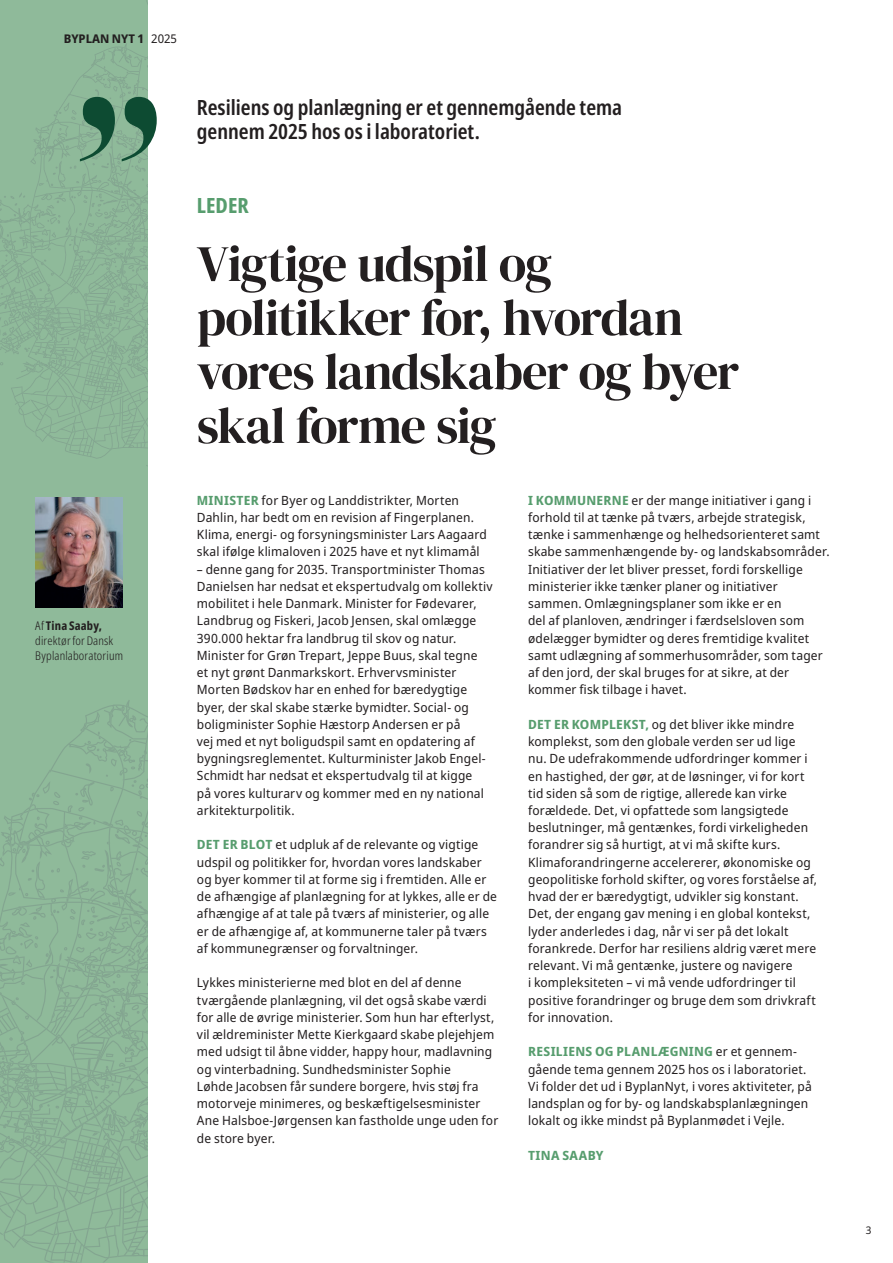
<style>
.page{position:relative;width:893px;height:1263px;background:#fff}
.page>*{position:absolute;margin:0;border:0;box-sizing:border-box;transform-origin:0 0}
.t1{font:51px/54px "DM Serif Display";letter-spacing:-.03em;color:#231f20}
.t2{font:600 21px/24px "Noto Sans Display Condensed";color:#231f20}
.t3{font:700 21px "Noto Sans Display Condensed";color:#579d6e}
.t4{font:12.75px/17.2px "Noto Sans Display";letter-spacing:.015em;color:#231f20}
.t5{font:700 12.75px "Noto Sans Display";letter-spacing:.03em;color:#579d6e}
.t6{font:300 12px/15px "Noto Sans Display Condensed";letter-spacing:.01em;color:#231f20}
.t7{font:700 12px "Noto Sans Display";color:#231f20}
.t8{font:10.5px "Noto Sans Display";color:#231f20}
.s1{font-weight:400}
.s2{font-weight:700}
.s3{font-weight:700;color:#579d6e}
</style>
<div class="page">
<div style="left:0;top:0;width:148px;height:1263px;background:#8fba9a"></div>
<svg style="left:0;top:700px;width:148px;height:563px"></svg>
<svg style="left:0;top:43px;width:157px;height:423px"></svg>
<img style="left:35px;top:498px;width:87px;height:110px">
<p class="t7" style="left:64px;top:30px;width:115px">BYPLAN NYT 1 <span class="s1">2025</span></p>
<p class="t6" style="left:35px;top:618px;width:89px">Af <span class="s2">Tina Saaby, </span>direktør for Dansk<br>Byplanlaboratorium</p>
<h2 class="t2" style="left:197px;top:95px;width:427px">Resiliens og planlægning er et gennemgående tema gennem 2025 hos os i laboratoriet.</h2>
<h2 class="t3" style="left:197px;top:190px;width:53px">LEDER</h2>
<h1 class="t1" style="left:197px;top:236px;width:544px">Vigtige udspil og politikker for, hvordan vores landskaber og byer skal forme sig</h1>
<p class="t4" style="left:197px;top:491px;width:291px"><span class="s3">MINISTER</span> for Byer og Landdistrikter, Morten Dahlin, har bedt om en revision af Fingerplanen.<br>Klima, energi- og forsyningsminister Lars Aagaard skal ifølge klimaloven i 2025 have et nyt klimamål</p>
<p class="t4" style="left:197px;top:560px;width:297px">– denne gang for 2035. Transportminister Thomas Danielsen har nedsat et ekspertudvalg om kollektiv mobilitet i hele Danmark. Minister for Fødevarer, Landbrug og Fiskeri, Jacob Jensen, skal omlægge 390.000 hektar fra landbrug til skov og natur.<br>Minister for Grøn Trepart, Jeppe Buus, skal tegne<br>et nyt grønt Danmarkskort. Erhvervsminister Morten Bødskov har en enhed for bæredygtige byer, der skal skabe stærke bymidter. Social- og boligminister Sophie Hæstorp Andersen er på<br>vej med et nyt boligudspil samt en opdatering af bygningsreglementet. Kulturminister Jakob Engel-Schmidt har nedsat et ekspertudvalg til at kigge<br>på vores kulturarv og kommer med en ny national arkitekturpolitik.</p>
<p class="t4" style="left:197px;top:836px;width:302px"><span class="s3">DET ER BLOT</span> et udpluk af de relevante og vigtige udspil og politikker for, hvordan vores landskaber og byer kommer til at forme sig i fremtiden. Alle er de afhængige af planlægning for at lykkes, alle er de afhængige af at tale på tværs af ministerier, og alle er de afhængige af, at kommunerne taler på tværs af kommunegrænser og forvaltninger.</p>
<p class="t4" style="left:197px;top:974px;width:303px">Lykkes ministerierne med blot en del af denne tværgående planlægning, vil det også skabe værdi for alle de øvrige ministerier. Som hun har efterlyst, vil ældreminister Mette Kierkgaard skabe plejehjem med udsigt til åbne vidder, happy hour, madlavning og vinterbadning. Sundhedsminister Sophie<br>Løhde Jacobsen får sundere borgere, hvis støj fra motorveje minimeres, og beskæftigelsesminister Ane Halsboe-Jørgensen kan fastholde unge uden for de store byer.</p>
<p class="t4" style="left:528px;top:491px;width:303px"><span class="s3">I KOMMUNERNE</span> er der mange initiativer i gang i forhold til at tænke på tværs, arbejde strategisk, tænke i sammenhænge og helhedsorienteret samt skabe sammenhængende by- og landskabsområder.<br>Initiativer der let bliver presset, fordi forskellige ministerier ikke tænker planer og initiativer sammen. Omlægningsplaner som ikke er en<br>del af planloven, ændringer i færdselsloven som ødelægger bymidter og deres fremtidige kvalitet samt udlægning af sommerhusområder, som tager af den jord, der skal bruges for at sikre, at der kommer ࢂsk tilbage i havet.</p>
<p class="t4" style="left:528px;top:715px;width:290px"><span class="s3">DET ER KOMPLEKST,</span> og det bliver ikke mindre komplekst, som den globale verden ser ud lige nu. De udefrakommende udfordringer kommer i en hastighed, der gør, at de løsninger, vi for kort tid siden så som de rigtige, allerede kan virke forældede. Det, vi opfattede som langsigtede beslutninger, må gentænkes, fordi virkeligheden forandrer sig så hurtigt, at vi må skifte kurs.<br>Klimaforandringerne accelererer, økonomiske og geopolitiske forhold skifter, og vores forståelse af, hvad der er bæredygtigt, udvikler sig konstant.<br>Det, der engang gav mening i en global kontekst, lyder anderledes i dag, når vi ser på det lokalt forankrede. Derfor har resiliens aldrig været mere relevant. Vi må gentænke, justere og navigere<br>i kompleksiteten – vi må vende udfordringer til positive forandringer og bruge dem som drivkraft for innovation.</p>
<p class="t4" style="left:528px;top:1043px;width:285px"><span class="s3">RESILIENS OG PLANLÆGNING</span> er et gennem&shy;gående tema gennem 2025 hos os i laboratoriet.<br>Vi folder det ud i ByplanNyt, i vores aktiviteter, på landsplan og for by- og landskabsplanlægningen lokalt og ikke mindst på Byplanmødet i Vejle.</p>
<p class="t5" style="left:528px;top:1146px;width:77px">TINA SAABY</p>
<p class="t8" style="left:866px;top:1223px;width:7px">3</p>
</div>
